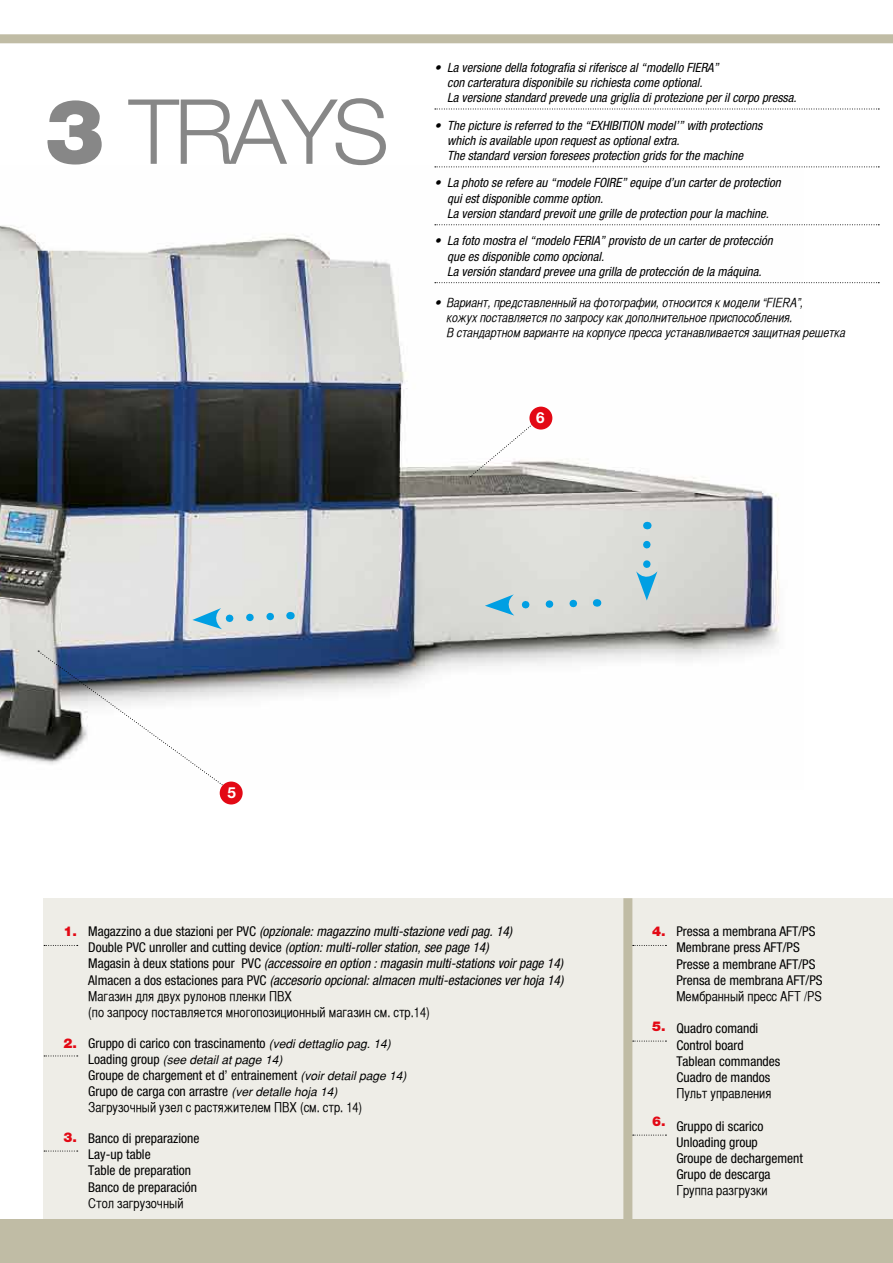
<style>
.page{position:relative;width:893px;height:1263px;background:#fff}
.page>*{position:absolute;margin:0;border:0;box-sizing:border-box;transform-origin:0 0}
.t1{font:300 90px "Helvetica Neue LT Std";letter-spacing:-.05em;color:#878787}
.t2{font:700 15.3px "Helvetica Neue LT Std";color:#fff}
.t3{font:condensed 13.5px/16.2px "Helvetica Neue LT Std";color:#000}
.t4{font:italic condensed 13.5px/16.2px "Helvetica Neue LT Std";color:#000}
.t5{font:13.5px/16.2px "Helvetica CY Plain";color:#000}
.t6{font:900 13.5px "Helvetica Neue LT Std";color:#e30915}
.t7{font:italic condensed 12.75px/15.3px "Helvetica Neue LT Std";color:#000}
.t8{font:12.75px/15.3px "Helvetica CY Oblique";color:#000}
.t9{font:12px "Helvetica PA Oblique";color:#000}
.s1{font-weight:900}
.s2{font-family:"Helvetica Neue LT Std";font-style:italic;font-stretch:condensed}
.s3{font-style:normal}
.s4{font-family:"Helvetica PA Oblique";font-stretch:normal;font-size:12px}
.s5{font-family:"Helvetica Neue LT Std";font-stretch:condensed;font-size:13.5px}
</style>
<div class="page">
<img style="left:0;top:166px;width:803px;height:597px">
<div style="left:44px;top:898px;width:849px;height:343px;background:#eeede7"></div>
<svg style="left:470px;top:419px;width:69px;height:58px"></svg>
<svg style="left:38px;top:651px;width:195px;height:141px"></svg>
<div style="left:220px;top:781px;width:23px;height:23px;background:#e30915;border-radius:50%"></div>
<div style="left:529px;top:407px;width:23px;height:23px;background:#e30915;border-radius:50%"></div>
<svg style="left:192px;top:608px;width:99px;height:21px;background:#b6d5de"></svg>
<svg style="left:485px;top:594px;width:113px;height:22px;background:#b7d2d8"></svg>
<svg style="left:643px;top:535px;width:8px;height:29px"></svg>
<svg style="left:636px;top:571px;width:21px;height:29px"></svg>
<div style="left:623px;top:898px;width:9px;height:334px;background:#c0bca5"></div>
<svg style="left:44px;top:945px;width:34px;height:1px"></svg>
<svg style="left:633px;top:945px;width:33px;height:1px"></svg>
<svg style="left:44px;top:1055px;width:34px;height:1px"></svg>
<svg style="left:633px;top:1041px;width:33px;height:1px"></svg>
<svg style="left:44px;top:1151px;width:34px;height:1px"></svg>
<svg style="left:633px;top:1135px;width:33px;height:1px"></svg>
<svg style="left:435px;top:109px;width:444px;height:1px"></svg>
<svg style="left:435px;top:167px;width:444px;height:1px"></svg>
<svg style="left:435px;top:224px;width:444px;height:1px"></svg>
<svg style="left:435px;top:282px;width:444px;height:1px"></svg>
<div style="left:0;top:1220px;width:893px;height:43px;background:#c0bca5"></div>
<div style="left:0;top:34px;width:893px;height:9px;background:#c0bca5"></div>
<h1 class="t1" style="left:45px;top:77px;width:346px"><span class="s1">3</span> TRAYS</h1>
<p class="t7" style="left:447px;top:60px;width:351px;text-indent:-13px">• La versione della fotografia si riferisce al “modello FIERA”<br>con carteratura disponibile su richiesta come optional.<br>La versione standard prevede una griglia di protezione per il corpo pressa.</p>
<p class="t7" style="left:447px;top:118px;width:317px;text-indent:-13px">• The picture is referred to the “EXHIBITION model’” with protections which is available upon request as optional extra.<br>The standard version foresees protection grids for the machine</p>
<p class="t7" style="left:447px;top:176px;width:335px;text-indent:-13px">• La photo se refere au “modele FOIRE” equipe d’un carter de protection qui est disponible comme option.<br>La version standard prevoit une grille de protection pour la machine.</p>
<p class="t7" style="left:447px;top:233px;width:327px;text-indent:-13px">• La foto mostra el “modelo FERIA” provisto de un carter de protección que es disponible como opcional.<br>La versión standard prevee una grilla de protección de la máquina.</p>
<p class="t8" style="left:447px;top:294px;width:400px;text-indent:-13px"><span class="s2">•</span> Вариант, представленный на фотографии, относится к модели “FIERA”,<br>кожух поставляется по запросу как дополнительное приспособления.<br>В стандартном варианте на корпусе пресса устанавливается защитная решетка</p>
<p class="t2" style="left:536px;top:408px;width:10px">6</p>
<p class="t2" style="left:228px;top:783px;width:10px">5</p>
<p class="t6" style="left:63px;top:923px;width:15px">1.</p>
<p class="t6" style="left:63px;top:1035px;width:15px">2.</p>
<p class="t6" style="left:63px;top:1129px;width:15px">3.</p>
<p class="t4" style="left:88px;top:923px;width:477px"><span class="s3">Magazzino a due stazioni per PVC</span> (opzionale: magazzino multi-stazione vedi pag. 14)<br><span class="s3">Double PVC unroller and cutting device</span> (option: multi-roller station, see page 14)<br><span class="s3">Magasin à deux stations pour PVC</span> (accessoire en option : magasin multi-stations voir page 14)<br><span class="s3">Almacen a dos estaciones para PVC</span> (accesorio opcional: almacen multi-estaciones ver hoja 14)</p>
<p class="t5" style="left:88px;top:988px;width:343px">Магазин для двух рулонов пленки ПВХ<br>(по запросу поставляется многопозиционный магазин см. стр.14)</p>
<p class="t3" style="left:88px;top:1035px;width:304px">Gruppo di carico con trascinamento <span class="s4">(vedi dettaglio pag. 14)</span></p>
<p class="t9" style="left:88px;top:1052px;width:196px"><span class="s5">Loading group</span> (see detail at page 14)</p>
<p class="t3" style="left:88px;top:1067px;width:320px">Groupe de chargement et d’ entrainement <span class="s4">(voir detail page 14)<br></span>Grupo de carga con arrastre <span class="s4">(ver detalle hoja 14)</span></p>
<p class="t5" style="left:88px;top:1100px;width:276px">Загрузочный узел с растяжителем ПВХ (см. стр. 14)</p>
<p class="t3" style="left:88px;top:1130px;width:113px">Banco di preparazione<br>Lay-up table<br>Table de preparation<br>Banco de preparación</p>
<p class="t5" style="left:88px;top:1195px;width:97px">Стол загрузочный</p>
<p class="t6" style="left:652px;top:923px;width:15px">4.</p>
<p class="t6" style="left:652px;top:1018px;width:15px">5.</p>
<p class="t6" style="left:652px;top:1113px;width:15px">6.</p>
<p class="t3" style="left:676px;top:923px;width:148px">Pressa a membrana AFT/PS<br>Membrane press AFT/PS<br>Presse a membrane AFT/PS<br>Prensa de membrana AFT/PS</p>
<p class="t5" style="left:676px;top:988px;width:147px">Мембранный пресс AFT /PS</p>
<p class="t3" style="left:676px;top:1020px;width:105px">Quadro comandi<br>Control board<br>Tablean commandes<br>Cuadro de mandos</p>
<p class="t5" style="left:676px;top:1085px;width:97px">Пульт управления</p>
<p class="t3" style="left:676px;top:1117px;width:128px">Gruppo di scarico<br>Unloading group<br>Groupe de dechargement<br>Grupo de descarga</p>
<p class="t5" style="left:676px;top:1182px;width:93px">Группа разгрузки</p>
</div>
